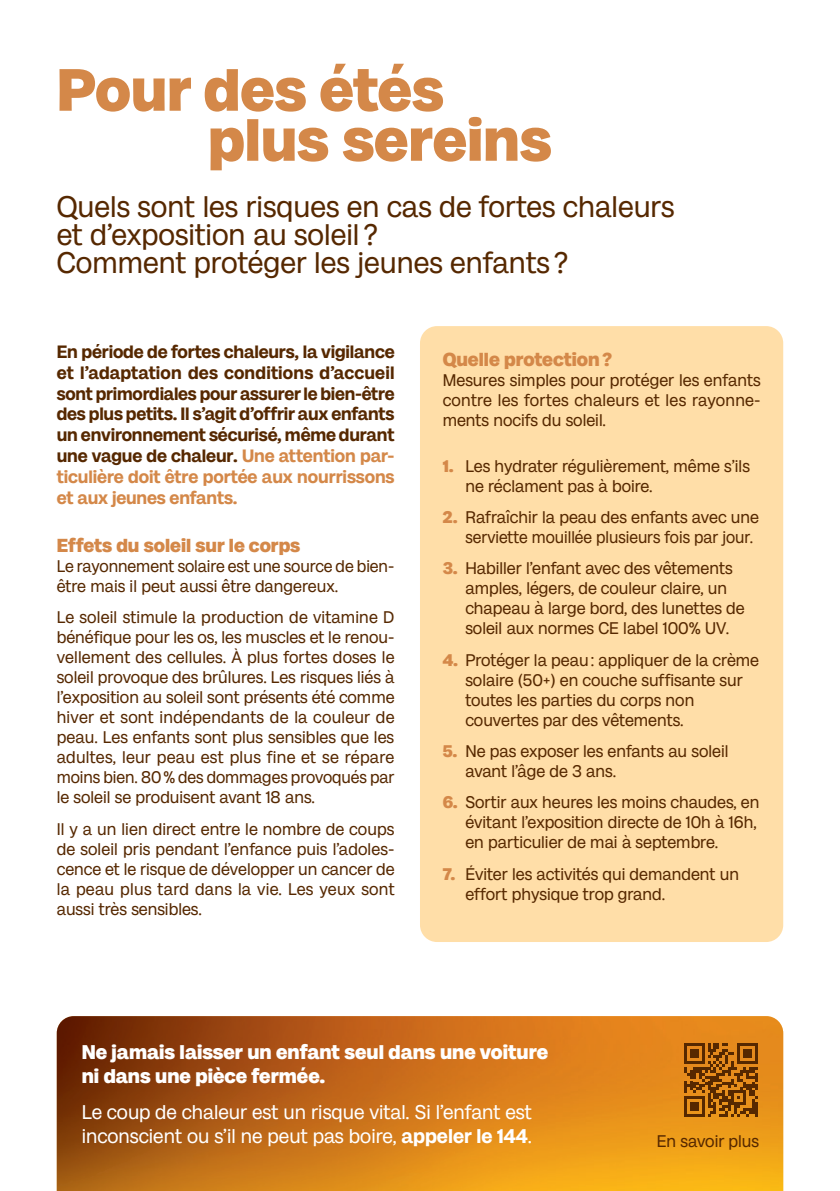
<style>
.page{position:relative;width:840px;height:1191px;background:#fff}
.page>*{position:absolute;margin:0;border:0;box-sizing:border-box;transform-origin:0 0}
.titre{font:800 60px "Milligram";color:#d48849}
.titre_2{font:30px/28px "Milligram";color:#562800}
.texte{font:20px/24px "Milligram";color:#fff}
.texte-2{font:800 20px/24px "Milligram";color:#fff}
.sous-titre{font:800 19px "Milligram";color:#d48849}
.chapeau{font:700 18px/20.8px "Milligram";letter-spacing:-.005em;color:#562800;text-align:justify}
.texte-3{font:17px/20px "Milligram";color:#562800}
.s1{color:#d48849}
.s2{font-weight:800;color:#d48849}
.s3{font-weight:700}
</style>
<div class="page">
<div style="left:420px;top:326px;width:362px;height:616px;background:#ffdea8;border-radius:17px"></div>
<img style="left:57px;top:1016px;width:725px;height:175px">
<svg style="left:683px;top:1043px;width:74px;height:73px;background:#99570d"></svg>
<p class="titre" style="left:57px;top:47px;width:388px">Pour des étés</p>
<p class="titre" style="left:208px;top:97px;width:345px">plus sereins</p>
<p class="titre_2" style="left:57px;top:190px;width:619px">Quels sont les risques en cas de fortes chaleurs et d’exposition au soleil ?<br>Comment protéger les jeunes enfants ?</p>
<p class="chapeau" style="left:57px;top:340px;width:339px">En période de fortes chaleurs, la vigilance et l’adaptation des conditions d’accueil sont primordiales pour assurer le bien-être des plus petits. Il s’agit d’offrir aux enfants un environnement sécurisé, même durant une vague de chaleur. <span class="s1">Une attention par&shy;ticulière doit être portée aux nourrissons et aux jeunes enfants.</span></p>
<p class="sous-titre" style="left:57px;top:531px;width:245px">Effets du soleil sur le corps</p>
<p class="texte-3" style="left:57px;top:554px;width:339px">Le rayonnement solaire est une source de bien&shy;être mais il peut aussi être dangereux.</p>
<p class="texte-3" style="left:57px;top:606px;width:339px;text-align:justify">Le soleil stimule la production de vitamine D bénéfique pour les os, les muscles et le renou&shy;vellement des cellules. À plus fortes doses le soleil provoque des brûlures. Les risques liés à l’exposition au soleil sont présents été comme hiver et sont indépendants de la couleur de peau. Les enfants sont plus sensibles que les adultes, leur peau est plus fine et se répare moins bien. 80% des dommages provoqués par le soleil se produisent avant 18 ans.</p>
<p class="texte-3" style="left:57px;top:817px;width:339px;text-align:justify">Il y a un lien direct entre le nombre de coups de soleil pris pendant l’enfance puis l’adoles&shy;cence et le risque de développer un cancer de la peau plus tard dans la vie. Les yeux sont aussi très sensibles.</p>
<p class="sous-titre" style="left:442px;top:346px;width:171px">Quelle protection?</p>
<p class="texte-3" style="left:442px;top:369px;width:319px;text-align:justify">Mesures simples pour protéger les enfants contre les fortes chaleurs et les rayonne&shy;ments nocifs du soleil.</p>
<p class="texte-3" style="left:465px;top:454px;width:286px;text-indent:-23px"><span class="s2">1.</span> Les hydrater régulièrement, même s’ils ne réclament pas à boire.</p>
<p class="texte-3" style="left:465px;top:506px;width:295px;text-indent:-23px"><span class="s2">2.</span> Rafraîchir la peau des enfants avec une serviette mouillée plusieurs fois par jour.</p>
<p class="texte-3" style="left:465px;top:557px;width:280px;text-indent:-23px"><span class="s2">3.</span> Habiller l’enfant avec des vêtements amples, légers, de couleur claire, un chapeau à large bord, des lunettes de soleil aux normes CE label 100% UV.</p>
<p class="texte-3" style="left:465px;top:648px;width:295px;text-indent:-23px"><span class="s2">4.</span> Protéger la peau: appliquer de la crème solaire (50+) en couche suffisante sur toutes les parties du corps non couvertes par des vêtements.</p>
<p class="texte-3" style="left:465px;top:740px;width:264px;text-indent:-23px"><span class="s2">5.</span> Ne pas exposer les enfants au soleil avant l’âge de 3 ans.</p>
<p class="texte-3" style="left:465px;top:791px;width:295px;text-indent:-23px"><span class="s2">6.</span> Sortir aux heures les moins chaudes, en évitant l’exposition directe de 10h à 16h, en particulier de mai à septembre.</p>
<p class="texte-3" style="left:465px;top:862px;width:275px;text-indent:-23px"><span class="s2">7.</span> Éviter les activités qui demandent un effort physique trop grand.</p>
<p class="texte-2" style="left:82px;top:1038px;width:467px">Ne jamais laisser un enfant seul dans une voiture ni dans une pièce fermée.</p>
<p class="texte" style="left:82px;top:1098px;width:451px">Le coup de chaleur est un risque vital. Si l’enfant est inconscient ou s’il ne peut pas boire, <span class="s3">appeler le 144</span>.</p>
<p class="texte-3" style="left:656px;top:1129px;width:104px">En savoir plus</p>
</div>
